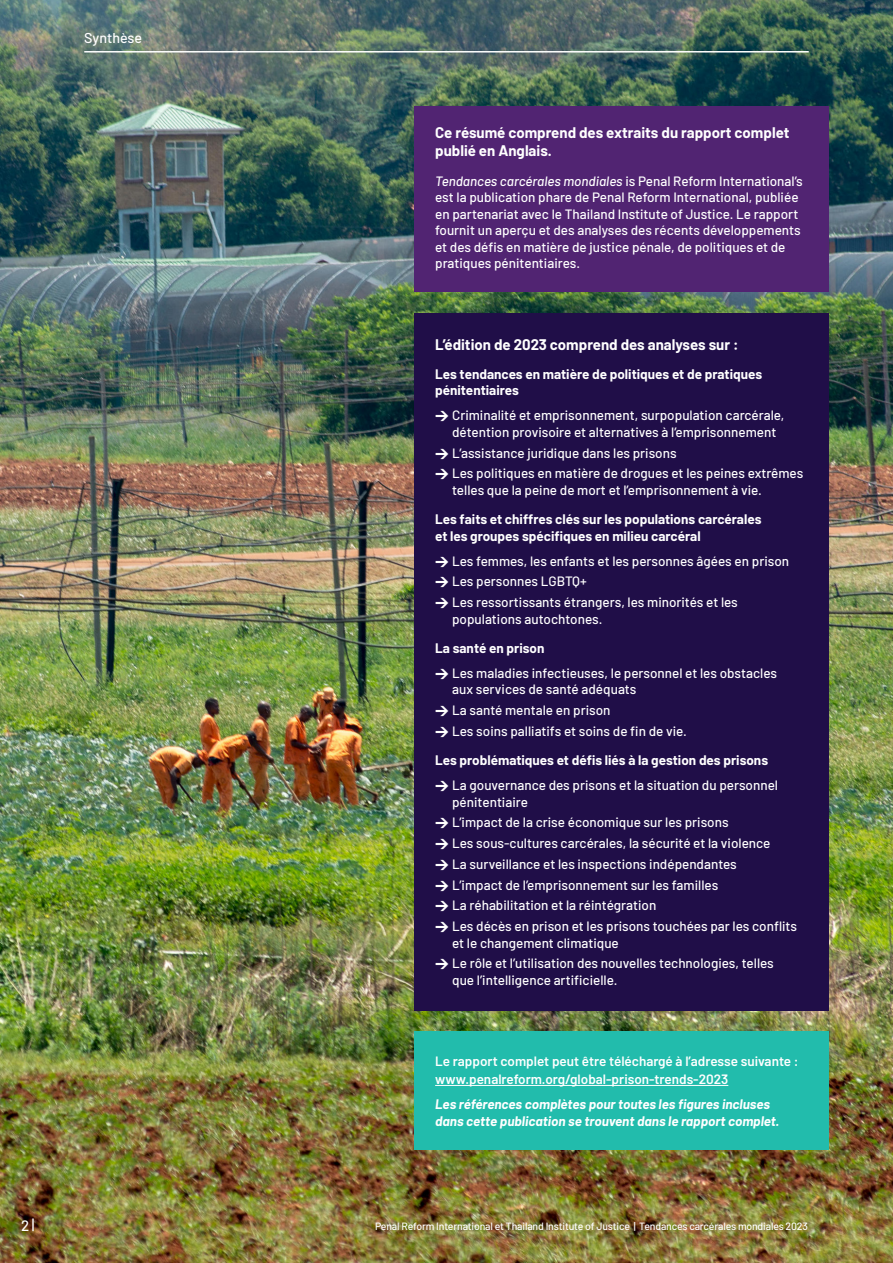
<style>
.page{position:relative;width:893px;height:1263px;background:#fff}
.page>*{position:absolute;margin:0;border:0;box-sizing:border-box;transform-origin:0 0}
.BODY_COPY{font:700 15px/18px "Barlow";color:#fff}
.t1{font:500 15px "Barlow";color:#fff}
.t2{font:500 14.25px "Barlow";color:#fff}
.BODY_COPY-2{font:500 13.5px/16.5px "Barlow";color:#fff}
.t3{font:700 13.5px/16.5px "Barlow";color:#fff}
.BODY_COPY-3{font:italic 700 13.5px/16.5px "Barlow";color:#fff}
.BODY_COPY-4{font:600 13.5px/18px "Barlow";color:#fff}
.t4{font:500 10.5px "Barlow";letter-spacing:-.015em;color:#fff}
.s1{font-style:italic}
.s2{font-family:"DIN";font-weight:900}
</style>
<div class="page">
<img style="left:0;top:0;width:893px;height:1263px">
<hr style="left:84px;top:51px;width:725px;height:2px;background:#fff">
<div style="left:414px;top:313px;width:414px;height:697px;background:#200e48"></div>
<div style="left:414px;top:106px;width:415px;height:186px;background:#512472"></div>
<div style="left:414px;top:1032px;width:414px;height:118px;background:#22bcac"></div>
<hr style="left:435px;top:1085px;width:293px;height:1px;background:#fff">
<p class="t2" style="left:84px;top:27px;width:59px">Synthèse</p>
<p class="BODY_COPY" style="left:435px;top:123px;width:356px">Ce résumé comprend des extraits du rapport complet publié en Anglais.</p>
<p class="BODY_COPY-2" style="left:435px;top:171px;width:369px"><span class="s1">Tendances carcérales mondiales</span> is Penal Reform International’s est la publication phare de Penal Reform International, publiée en partenariat avec le Thailand Institute of Justice. Le rapport fournit un aperçu et des analyses des récents développements et des défis en matière de justice pénale, de politiques et de pratiques pénitentiaires.</p>
<p class="BODY_COPY" style="left:435px;top:334px;width:305px">L’édition de 2023 comprend des analyses sur :</p>
<p class="t3" style="left:435px;top:365px;width:329px">Les tendances en matière de politiques et de pratiques pénitentiaires</p>
<p class="BODY_COPY-2" style="left:452px;top:406px;width:334px;text-indent:-17px"><span class="s2">&gt;</span> Criminalité et emprisonnement, surpopulation carcérale, détention provisoire et alternatives à l’emprisonnement</p>
<p class="BODY_COPY-2" style="left:435px;top:443px;width:243px"><span class="s2">&gt;</span> L’assistance juridique dans les prisons</p>
<p class="BODY_COPY-2" style="left:452px;top:464px;width:353px;text-indent:-17px"><span class="s2">&gt;</span> Les politiques en matière de drogues et les peines extrêmes telles que la peine de mort et l’emprisonnement à vie.</p>
<p class="t3" style="left:435px;top:510px;width:328px">Les faits et chiffres clés sur les populations carcérales et les groupes spécifiques en milieu carcéral</p>
<p class="BODY_COPY-2" style="left:435px;top:551px;width:355px"><span class="s2">&gt;</span> Les femmes, les enfants et les personnes âgées en prison</p>
<p class="BODY_COPY-2" style="left:435px;top:572px;width:153px"><span class="s2">&gt;</span> Les personnes LGBTQ+</p>
<p class="BODY_COPY-2" style="left:452px;top:593px;width:287px;text-indent:-17px"><span class="s2">&gt;</span> Les ressortissants étrangers, les minorités et les populations autochtones.</p>
<p class="t3" style="left:435px;top:639px;width:111px">La santé en prison</p>
<p class="BODY_COPY-2" style="left:452px;top:664px;width:326px;text-indent:-17px"><span class="s2">&gt;</span> Les maladies infectieuses, le personnel et les obstacles aux services de santé adéquats</p>
<p class="BODY_COPY-2" style="left:435px;top:701px;width:177px"><span class="s2">&gt;</span> La santé mentale en prison</p>
<p class="BODY_COPY-2" style="left:435px;top:722px;width:253px"><span class="s2">&gt;</span> Les soins palliatifs et soins de fin de vie.</p>
<p class="t3" style="left:435px;top:751px;width:334px">Les problématiques et défis liés à la gestion des prisons</p>
<p class="BODY_COPY-2" style="left:452px;top:776px;width:327px;text-indent:-17px"><span class="s2">&gt;</span> La gouvernance des prisons et la situation du personnel pénitentiaire</p>
<p class="BODY_COPY-2" style="left:435px;top:813px;width:295px"><span class="s2">&gt;</span> L’impact de la crise économique sur les prisons</p>
<p class="BODY_COPY-2" style="left:435px;top:834px;width:337px"><span class="s2">&gt;</span> Les sous-cultures carcérales, la sécurité et la violence</p>
<p class="BODY_COPY-2" style="left:435px;top:855px;width:303px"><span class="s2">&gt;</span> La surveillance et les inspections indépendantes</p>
<p class="BODY_COPY-2" style="left:435px;top:875px;width:285px"><span class="s2">&gt;</span> L’impact de l’emprisonnement sur les familles</p>
<p class="BODY_COPY-2" style="left:435px;top:896px;width:223px"><span class="s2">&gt;</span> La réhabilitation et la réintégration</p>
<p class="BODY_COPY-2" style="left:452px;top:917px;width:346px;text-indent:-17px"><span class="s2">&gt;</span> Les décès en prison et les prisons touchées par les conflits et le changement climatique</p>
<p class="BODY_COPY-2" style="left:452px;top:954px;width:323px;text-indent:-17px"><span class="s2">&gt;</span> Le rôle et l’utilisation des nouvelles technologies, telles que l’intelligence artificielle.</p>
<p class="BODY_COPY-4" style="left:435px;top:1051px;width:365px">Le rapport complet peut être téléchargé à l’adresse suivante : www.penalreform.org/global-prison-trends-2023</p>
<p class="BODY_COPY-3" style="left:435px;top:1095px;width:346px">Les références complètes pour toutes les figures incluses dans cette publication se trouvent dans le rapport complet.</p>
<p class="t1" style="left:21px;top:1214px;width:15px">2 |</p>
<p class="t4" style="left:375px;top:1218px;width:434px">Penal Reform International et Thailand Institute of Justice | Tendances carcérales mondiales 2023</p>
</div>
